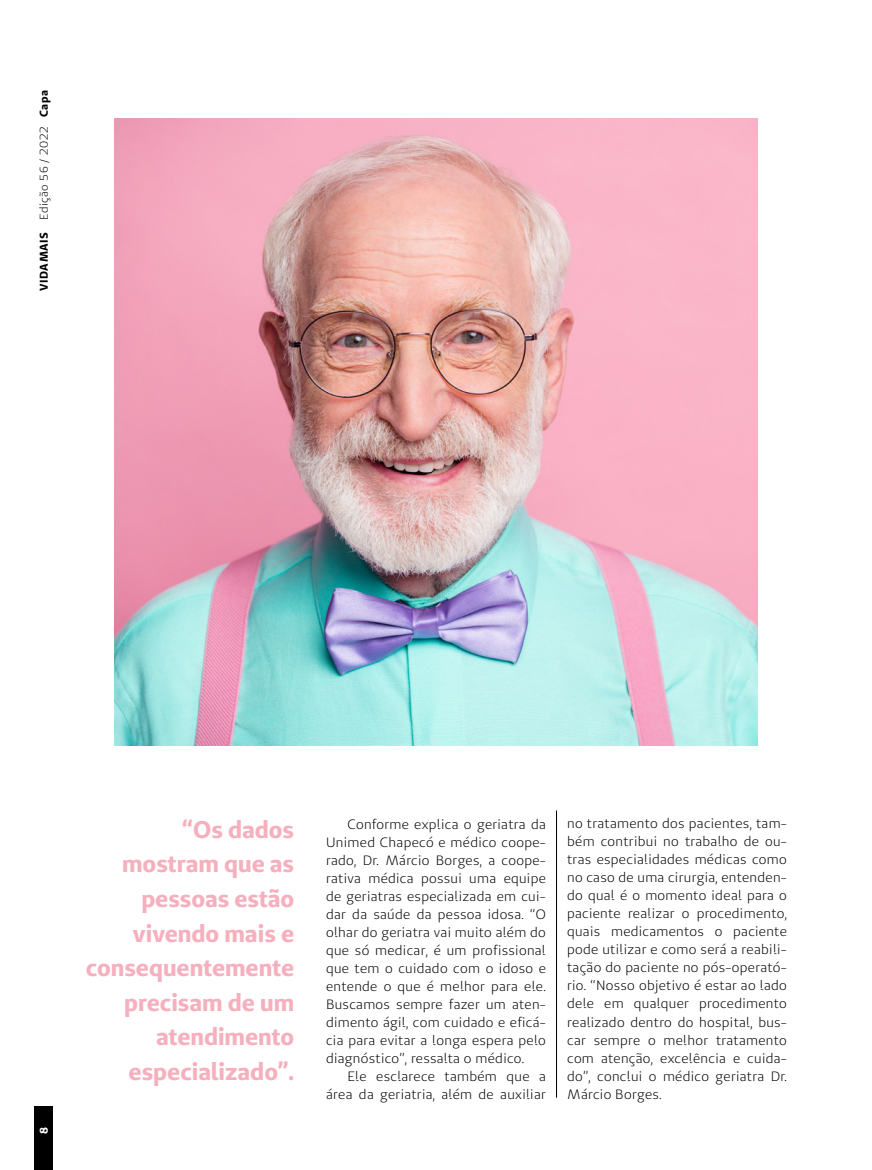
<style>
.page{position:relative;width:872px;height:1170px;background:#fff}
.page>*{position:absolute;margin:0;border:0;box-sizing:border-box;transform-origin:0 0}
.t1{font:700 24px/34.5px "Unimed Sans";color:#f5afbd;text-align:right}
.t2{font:13.5px/18px "Unimed Sans";letter-spacing:.025em;color:#000;text-align:justify}
.t3{font:11.25px "Unimed Sans";letter-spacing:.05em;color:#000}
.t4{font:700 11.25px "Unimed Sans";color:#fff}
.s1{font-weight:700}
</style>
<div class="page">
<hr style="left:556px;top:810px;width:1px;height:287px;background:#000">
<div style="left:35px;top:1105px;width:18px;height:64px;background:#000"></div>
<img style="left:115px;top:118px;width:642px;height:627px">
<p class="t3" style="left:37px;top:291px;width:202px;rotate:-90deg"><span class="s1">VIDAMAIS</span> Edição 56 / 2022 <span class="s1">Capa</span></p>
<p class="t4" style="left:36px;top:1134px;width:8px;rotate:-90deg">8</p>
<h1 class="t1" style="left:86px;top:811px;width:210px">“Os dados mostram que as pessoas estão vivendo mais e consequentemente precisam de um atendimento especializado”.</h1>
<p class="t2" style="left:326px;top:814px;width:221px;text-indent:21px">Conforme explica o geriatra da Unimed Chapecó e médico coope&shy;rado, Dr. Márcio Borges, a coope&shy;rativa médica possui uma equipe de geriatras especializada em cui&shy;dar da saúde da pessoa idosa. “O olhar do geriatra vai muito além do que só medicar, é um profissional que tem o cuidado com o idoso e entende o que é melhor para ele.<br>Buscamos sempre fazer um aten&shy;dimento ágil, com cuidado e eficá&shy;cia para evitar a longa espera pelo diagnóstico”, ressalta o médico.</p>
<p class="t2" style="left:326px;top:1066px;width:221px;text-align:right">Ele esclarece também que a área da geriatria, além de auxiliar</p>
<p class="t2" style="left:567px;top:814px;width:221px">no tratamento dos pacientes, tam&shy;bém contribui no trabalho de ou&shy;tras especialidades médicas como no caso de uma cirurgia, entenden&shy;do qual é o momento ideal para o paciente realizar o procedimento, quais medicamentos o paciente pode utilizar e como será a reabili&shy;tação do paciente no pós-operató&shy;rio. “Nosso objetivo é estar ao lado dele em qualquer procedimento realizado dentro do hospital, bus&shy;car sempre o melhor tratamento com atenção, excelência e cuida&shy;do”, conclui o médico geriatra Dr.<br>Márcio Borges.</p>
</div>
